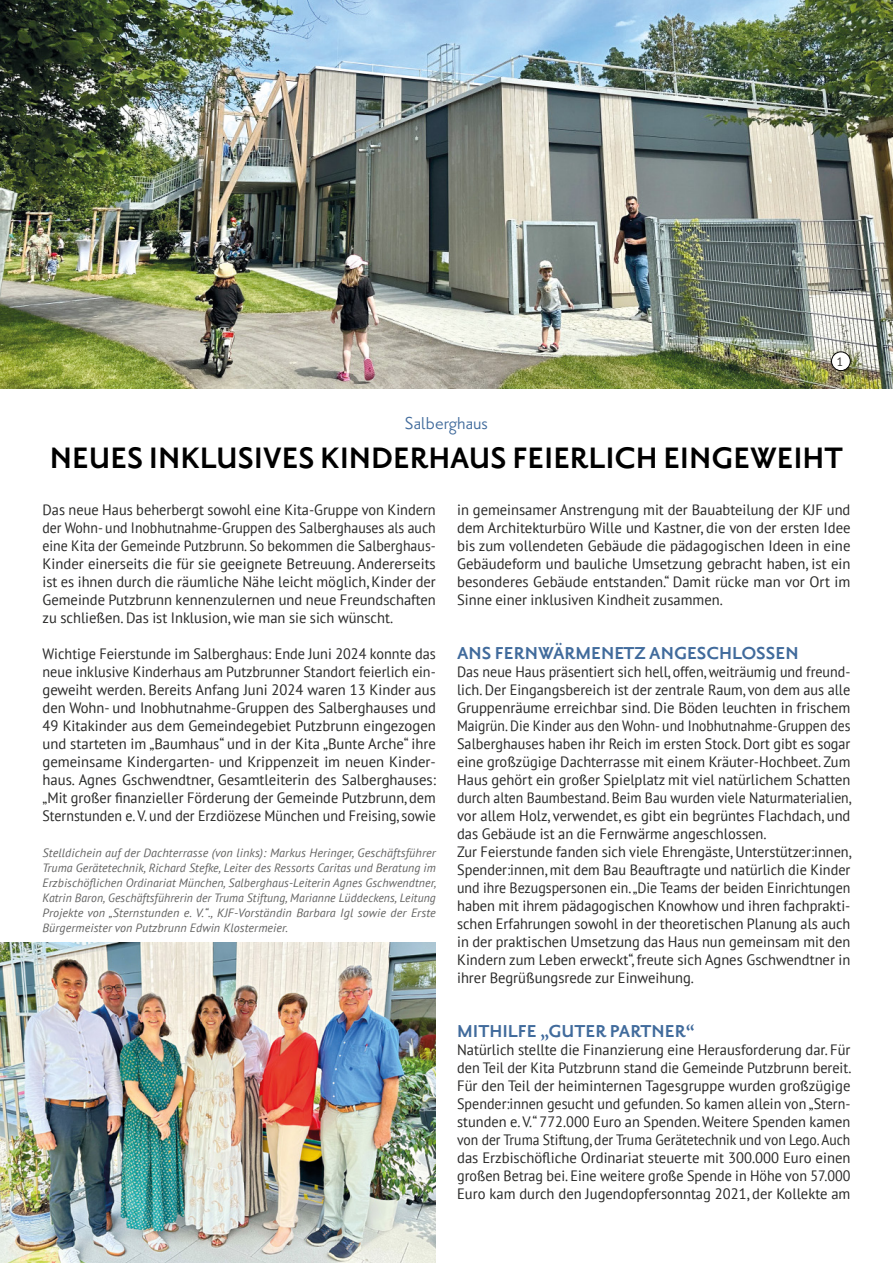
<style>
.page{position:relative;width:893px;height:1263px;background:#fff}
.page>*{position:absolute;margin:0;border:0;box-sizing:border-box;transform-origin:0 0}
.t1{font:700 36px "Priori Sans OT";color:#000}
.t2{font:700 21px "Priori Sans OT";color:#416b9c}
.t3{font:21px "Priori Sans OT";color:#416b9c}
.t4{font:15px/18px "PT Sans";color:#282827;scale:.94 1}
.t5{font:15px/18px "PT Sans";color:#282827;text-align:justify}
.t6{font:15px/18px "PT Sans";color:#282827;text-align:justify;scale:.95 1}
.t7{font:15px/18px "PT Sans";color:#282827;text-align:justify;scale:.96 1}
.t8{font:italic 12px/15px "PT Sans";letter-spacing:.01em;color:#636362;text-align:justify}
.t9{font:12px "PT Sans";color:#282827}
</style>
<div class="page">
<img style="left:0;top:0;width:893px;height:389px">
<img style="left:0;top:943px;width:436px;height:320px">
<div style="left:831px;top:352px;width:19px;height:19px;background:#fff;border-radius:50%"></div>
<div style="left:831px;top:352px;width:19px;height:19px;border:1px solid #000;border-radius:50%"></div>
<p class="t9" style="left:837px;top:354px;width:8px">1</p>
<h2 class="t3" style="left:405px;top:412px;width:85px">Salberghaus</h2>
<h1 class="t1" style="left:50px;top:439px;width:794px">NEUES INKLUSIVES KINDERHAUS FEIERLICH EINGEWEIHT</h1>
<p class="t7" style="left:43px;top:500px;width:411px">Das neue Haus beherbergt sowohl eine Kita-Gruppe von Kindern der Wohn- und Inobhutnahme-Gruppen des Salberghauses als auch eine Kita der Gemeinde Putzbrunn. So bekommen die Salberghaus-Kinder einerseits die für sie geeignete Betreuung. Andererseits ist es ihnen durch die räumliche Nähe leicht möglich, Kinder der Gemeinde Putzbrunn kennenzulernen und neue Freundschaften zu schließen. Das ist Inklusion, wie man sie sich wünscht.</p>
<p class="t6" style="left:43px;top:644px;width:416px">Wichtige Feierstunde im Salberghaus: Ende Juni 2024 konnte das neue inklusive Kinderhaus am Putzbrunner Standort feierlich ein&shy;geweiht werden. Bereits Anfang Juni 2024 waren 13 Kinder aus den Wohn- und Inobhutnahme-Gruppen des Salberghauses und 49 Kitakinder aus dem Gemeindegebiet Putzbrunn eingezogen und starteten im „Baumhaus“ und in der Kita „Bunte Arche“ ihre gemeinsame Kindergarten- und Krippenzeit im neuen Kinder&shy;haus. Agnes Gschwendtner, Gesamtleiterin des Salberghauses: „Mit großer finanzieller Förderung der Gemeinde Putzbrunn, dem Sternstunden e. V. und der Erzdiözese München und Freising, sowie</p>
<p class="t5" style="left:457px;top:500px;width:395px">in gemeinsamer Anstrengung mit der Bauabteilung der KJF und dem Architekturbüro Wille und Kastner, die von der ersten Idee bis zum vollendeten Gebäude die pädagogischen Ideen in eine Gebäudeform und bauliche Umsetzung gebracht haben, ist ein besonderes Gebäude entstanden.“ Damit rücke man vor Ort im Sinne einer inklusiven Kindheit zusammen.</p>
<h2 class="t2" style="left:457px;top:642px;width:343px">ANS FERNWÄRMENETZ ANGESCHLOSSEN</h2>
<p class="t4" style="left:457px;top:662px;width:421px">Das neue Haus präsentiert sich hell, offen, weiträumig und freund&shy;lich. Der Eingangsbereich ist der zentrale Raum, von dem aus alle Gruppenräume erreichbar sind. Die Böden leuchten in frischem Maigrün. Die Kinder aus den Wohn- und Inobhutnahme-Gruppen des Salberghauses haben ihr Reich im ersten Stock. Dort gibt es sogar eine großzügige Dachterrasse mit einem Kräuter-Hochbeet. Zum Haus gehört ein großer Spielplatz mit viel natürlichem Schatten durch alten Baumbestand. Beim Bau wurden viele Naturmaterialien, vor allem Holz, verwendet, es gibt ein begrüntes Flachdach, und das Gebäude ist an die Fernwärme angeschlossen.<br>Zur Feierstunde fanden sich viele Ehrengäste, Unterstützer:innen, Spender:innen, mit dem Bau Beauftragte und natürlich die Kinder und ihre Bezugspersonen ein. „Die Teams der beiden Einrichtungen haben mit ihrem pädagogischen Knowhow und ihren fachprakti&shy;schen Erfahrungen sowohl in der theoretischen Planung als auch in der praktischen Umsetzung das Haus nun gemeinsam mit den Kindern zum Leben erweckt“, freute sich Agnes Gschwendtner in ihrer Begrüßungsrede zur Einweihung.</p>
<h2 class="t2" style="left:457px;top:1020px;width:239px">MITHILFE „GUTER PARTNER“</h2>
<p class="t5" style="left:457px;top:1040px;width:396px">Natürlich stellte die Finanzierung eine Herausforderung dar. Für den Teil der Kita Putzbrunn stand die Gemeinde Putzbrunn bereit.<br>Für den Teil der heiminternen Tagesgruppe wurden großzügige Spender:innen gesucht und gefunden. So kamen allein von „Stern&shy;stunden e. V.“ 772.000 Euro an Spenden. Weitere Spenden kamen von der Truma Stiftung, der Truma Gerätetechnik und von Lego. Auch das Erzbischöfliche Ordinariat steuerte mit 300.000 Euro einen großen Betrag bei. Eine weitere große Spende in Höhe von 57.000<br>Euro kam durch den Jugendopfersonntag 2021, der Kollekte am</p>
<p class="t8" style="left:43px;top:845px;width:395px">Stelldichein auf der Dachterrasse (von links): Markus Heringer, Geschäftsführer Truma Gerätetechnik, Richard Stefke, Leiter des Ressorts Caritas und Beratung im Erzbischöflichen Ordinariat München, Salberghaus-Leiterin Agnes Gschwendtner, Katrin Baron, Geschäftsführerin der Truma Stiftung, Marianne Lüddeckens, Leitung Projekte von „Sternstunden e. V.“., KJF-Vorständin Barbara Igl sowie der Erste Bürgermeister von Putzbrunn Edwin Klostermeier.</p>
</div>
